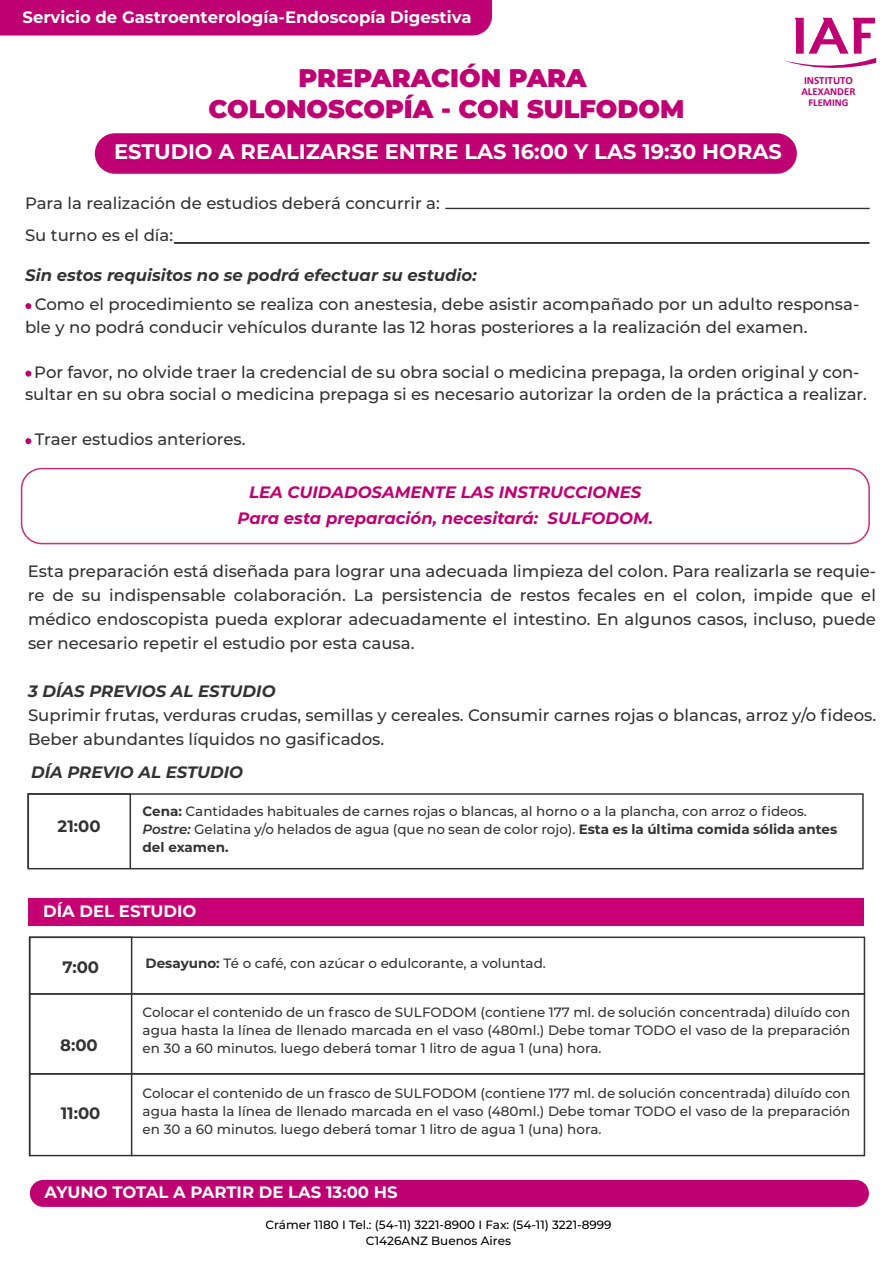
<style>
.page{position:relative;width:893px;height:1263px;background:#fff}
.page>*{position:absolute;margin:0;border:0;box-sizing:border-box;transform-origin:0 0}
.t1{font:900 25.5px/30.6px "Montserrat";color:#bf0072;text-align:center}
.t2{font:700 21px "Montserrat";color:#fff}
.t3{font:500 16.5px/24px "Montserrat";color:#333}
.t4{font:700 16.5px "Montserrat";color:#fff}
.t5{font:italic 700 16.5px "Montserrat";color:#333}
.t6{font:italic 700 16.5px/25.5px "Montserrat";color:#bf0072;text-align:center}
.t7{font:700 16.5px "Montserrat";color:#333}
.t8{font:500 13.5px/18px "Montserrat";color:#333;text-align:justify}
.t9{font:500 12px/16.5px "Montserrat";color:#000;text-align:center}
.t10{font:700 10.95px "Calibri";color:#bf0072}
.t11{font:700 10.8px "Calibri";color:#bf0072}
.t12{font:700 10.5px "Calibri";color:#bf0072}
.s1{font-weight:700}
.s2{font-weight:600;font-style:italic}
</style>
<div class="page">
<div style="left:95px;top:133px;width:702px;height:41px;background:#bf0072;border-radius:20px"></div>
<div style="left:446px;top:208px;width:423px;height:1px;border:1px solid #333"></div>
<div style="left:174px;top:243px;width:695px;height:1px;border:1px solid #333"></div>
<div style="left:21px;top:468px;width:849px;height:76px;border:2px solid #cc2d76;border-radius:20px"></div>
<div style="left:29px;top:936px;width:103px;height:221px;border:2px solid #333"></div>
<div style="left:29px;top:936px;width:836px;height:59px;border:2px solid #333"></div>
<div style="left:29px;top:993px;width:836px;height:81px;border:2px solid #333"></div>
<div style="left:29px;top:1073px;width:836px;height:83px;border:2px solid #333"></div>
<div style="left:27px;top:793px;width:837px;height:76px;border:2px solid #333"></div>
<div style="left:30px;top:1180px;width:839px;height:27px;background:#bf0072;border-radius:14px"></div>
<div style="left:28px;top:793px;width:103px;height:76px;border:2px solid #333"></div>
<div style="left:28px;top:899px;width:836px;height:27px;background:#c70073"></div>
<svg style="left:25px;top:303px;width:6px;height:6px"></svg>
<svg style="left:25px;top:371px;width:6px;height:6px"></svg>
<svg style="left:25px;top:438px;width:6px;height:6px"></svg>
<div style="left:0;top:0;width:492px;height:36px;background:#bf0072"></div>
<svg style="left:783px;top:18px;width:93px;height:50px"></svg>
<p class="t4" style="left:22px;top:5px;width:451px">Servicio de Gastroenterología-Endoscopía Digestiva</p>
<h1 class="t1" style="left:209px;top:61px;width:477px">PREPARACIÓN PARA<br>COLONOSCOPÍA - CON SULFODOM</h1>
<p class="t2" style="left:114px;top:136px;width:669px">ESTUDIO A REALIZARSE ENTRE LAS 16:00 Y LAS 19:30 HORAS</p>
<p class="t3" style="left:25px;top:187px;width:416px;line-height:31.5px">Para la realización de estudios deberá concurrir a:<br>Su turno es el día:</p>
<p class="t5" style="left:25px;top:263px;width:453px">Sin estos requisitos no se podrá efectuar su estudio:</p>
<p class="t10" style="left:804px;top:76px;width:50px">INSTITUTO</p>
<p class="t11" style="left:801px;top:87px;width:55px">ALEXANDER</p>
<p class="t12" style="left:808px;top:98px;width:42px">FLEMING</p>
<p class="t3" style="left:25px;top:293px;width:836px;line-height:22.5px">• Como el procedimiento se realiza con anestesia, debe asistir acompañado por un adulto responsa&shy;ble y no podrá conducir vehículos durante las 12 horas posteriores a la realización del examen.</p>
<p class="t3" style="left:25px;top:360px;width:843px;line-height:22.5px">• Por favor, no olvide traer la credencial de su obra social o medicina prepaga, la orden original y con&shy;sultar en su obra social o medicina prepaga si es necesario autorizar la orden de la práctica a realizar.</p>
<p class="t3" style="left:25px;top:427px;width:222px">• Traer estudios anteriores.</p>
<p class="t6" style="left:238px;top:479px;width:417px">LEA CUIDADOSAMENTE LAS INSTRUCCIONES<br>Para esta preparación, necesitará: SULFODOM.</p>
<p class="t3" style="left:28px;top:558px;width:849px;text-align:justify">Esta preparación está diseñada para lograr una adecuada limpieza del colon. Para realizarla se requie&shy;re de su indispensable colaboración. La persistencia de restos fecales en el colon, impide que el médico endoscopista pueda explorar adecuadamente el intestino. En algunos casos, incluso, puede ser necesario repetir el estudio por esta causa.</p>
<p class="t5" style="left:28px;top:679px;width:249px">3 DÍAS PREVIOS AL ESTUDIO</p>
<p class="t3" style="left:28px;top:702px;width:850px">Suprimir frutas, verduras crudas, semillas y cereales. Consumir carnes rojas o blancas, arroz y/o fideos.<br>Beber abundantes líquidos no gasificados.</p>
<p class="t5" style="left:31px;top:760px;width:214px">DÍA PREVIO AL ESTUDIO</p>
<p class="t7" style="left:58px;top:815px;width:44px">21:00</p>
<p class="t8" style="left:143px;top:801px;width:696px;text-align:left"><span class="s1">Cena:</span> Cantidades habituales de carnes rojas o blancas, al horno o a la plancha, con arroz o fideos.<br><span class="s2">Postre:</span> Gelatina y/o helados de agua (que no sean de color rojo). <span class="s1">Esta es la última comida sólida antes del examen.</span></p>
<p class="t4" style="left:43px;top:899px;width:155px">DÍA DEL ESTUDIO</p>
<p class="t7" style="left:62px;top:955px;width:38px">7:00</p>
<p class="t8" style="left:146px;top:954px;width:402px"><span class="s1">Desayuno:</span> Té o café, con azúcar o edulcorante, a voluntad.</p>
<p class="t7" style="left:60px;top:1033px;width:39px">8:00</p>
<p class="t7" style="left:61px;top:1101px;width:41px">11:00</p>
<p class="t8" style="left:143px;top:1002px;width:709px">Colocar el contenido de un frasco de SULFODOM (contiene 177 ml. de solución concentrada) diluído con agua hasta la línea de llenado marcada en el vaso (480ml.) Debe tomar TODO el vaso de la preparación en 30 a 60 minutos. luego deberá tomar 1 litro de agua 1 (una) hora.</p>
<p class="t8" style="left:143px;top:1083px;width:709px">Colocar el contenido de un frasco de SULFODOM (contiene 177 ml. de solución concentrada) diluído con agua hasta la línea de llenado marcada en el vaso (480ml.) Debe tomar TODO el vaso de la preparación en 30 a 60 minutos. luego deberá tomar 1 litro de agua 1 (una) hora.</p>
<p class="t4" style="left:45px;top:1180px;width:354px">AYUNO TOTAL A PARTIR DE LAS 13:00 HS</p>
<p class="t9" style="left:265px;top:1216px;width:348px">Crámer 1180 I Tel.: (54-11) 3221-8900 I Fax: (54-11) 3221-8999<br>C1426ANZ Buenos Aires</p>
</div>
